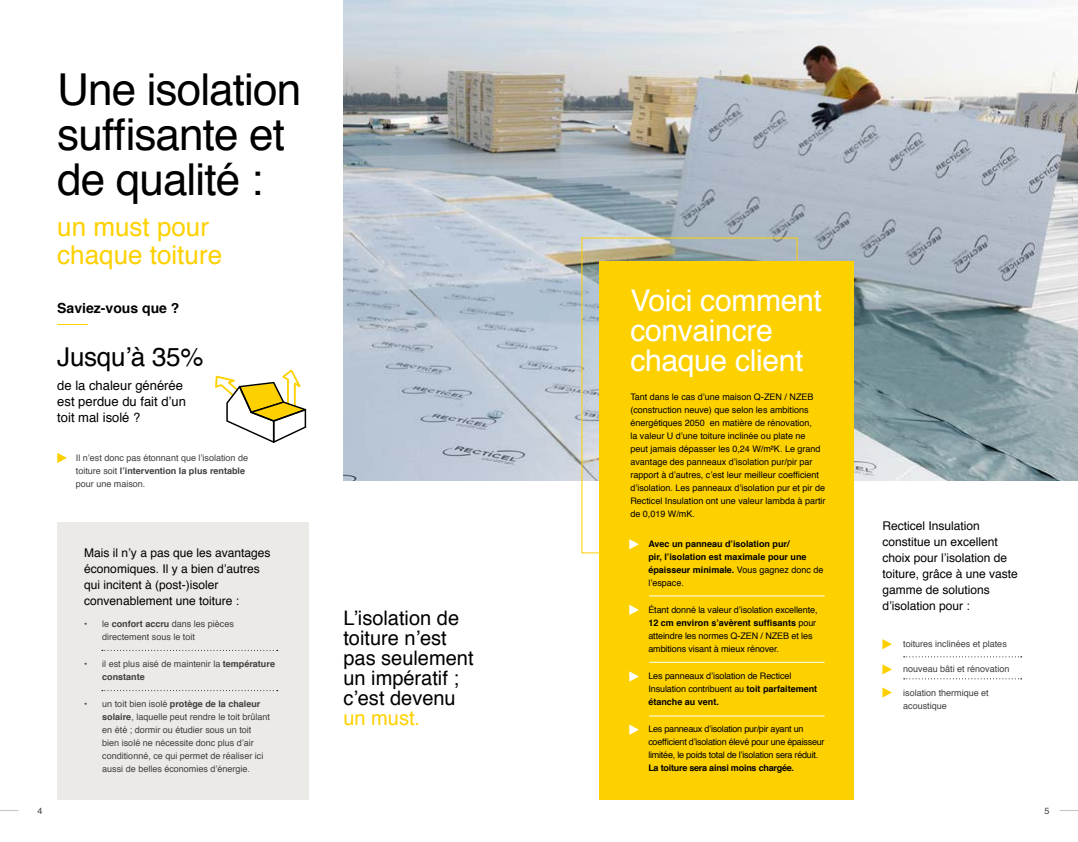
<style>
.page{position:relative;width:1078px;height:842px;background:#fff}
.page>*{position:absolute;margin:0;border:0;box-sizing:border-box;transform-origin:0 0}
.t1{font:44px/45px "Helvetica";letter-spacing:-.02em;color:#000}
.t2{font:30px/30px "Helvetica";letter-spacing:-.01em;color:#fff}
.t3{font:26px/28px "Helvetica";color:#fdd100}
.t4{font:26px "Helvetica";letter-spacing:-.01em;color:#000}
.t5{font:20px/20px "Helvetica";color:#000}
.t6{font:20px "Helvetica";color:#fdd100}
.t7{font:700 14px "Helvetica";color:#000}
.t8{font:13px/16px "Helvetica";color:#000}
.t9{font:12px/16px "Helvetica";color:#000}
.t10{font:9px/13px "Helvetica";color:#000}
.t11{font:9px/13px "Helvetica";color:#403f3f}
.t12{font:9px/13px "Helvetica";letter-spacing:-.025em;color:#000}
.t13{font:700 9px/13px "Helvetica";color:#000}
.t14{font:700 9px "Helvetica";letter-spacing:-.025em;color:#000}
.s1{font-weight:700}
.s2{font-weight:400}
</style>
<div class="page">
<svg style="left:1059px;top:810px;width:18px;height:1px"></svg>
<svg style="left:0;top:810px;width:18px;height:1px"></svg>
<img style="left:343px;top:0;width:734px;height:480px">
<div style="left:599px;top:261px;width:254px;height:538px;background:#fdd100"></div>
<div style="left:57px;top:521px;width:252px;height:278px;background:#eceae6"></div>
<svg style="left:215px;top:369px;width:91px;height:74px"></svg>
<hr style="left:57px;top:324px;width:31px;height:1px;background:#fdd100">
<svg style="left:57px;top:453px;width:10px;height:10px"></svg>
<svg style="left:882px;top:639px;width:9px;height:10px"></svg>
<svg style="left:882px;top:664px;width:9px;height:10px"></svg>
<svg style="left:882px;top:687px;width:9px;height:11px"></svg>
<svg style="left:903px;top:656px;width:118px;height:1px"></svg>
<svg style="left:102px;top:650px;width:176px;height:1px"></svg>
<hr style="left:649px;top:715px;width:175px;height:1px;background:#fff">
<svg style="left:903px;top:678px;width:118px;height:1px"></svg>
<svg style="left:102px;top:690px;width:176px;height:1px"></svg>
<div style="left:581px;top:237px;width:216px;height:316px;border:1px solid #fdd100"></div>
<svg style="left:629px;top:605px;width:9px;height:10px"></svg>
<svg style="left:629px;top:539px;width:9px;height:10px"></svg>
<svg style="left:629px;top:671px;width:9px;height:11px"></svg>
<svg style="left:629px;top:725px;width:9px;height:10px"></svg>
<hr style="left:649px;top:595px;width:175px;height:1px;background:#fff">
<hr style="left:649px;top:662px;width:175px;height:1px;background:#fff">
<h1 class="t1" style="left:57px;top:69px;width:245px">Une isolation suffisante et de qualité :</h1>
<h3 class="t3" style="left:57px;top:213px;width:166px">un must pour chaque toiture</h3>
<h3 class="t7" style="left:57px;top:297px;width:124px">Saviez-vous que ?</h3>
<h3 class="t4" style="left:57px;top:337px;width:148px">Jusqu’à 35%</h3>
<h3 class="t8" style="left:57px;top:378px;width:130px">de la chaleur générée est perdue du fait d’un toit mal isolé ?</h3>
<p class="t11" style="left:76px;top:451px;width:174px">Il n’est donc pas étonnant que l’isolation de toiture soit <span class="s1">l’intervention la plus rentable </span>pour une maison.</p>
<h3 class="t9" style="left:84px;top:545px;width:188px">Mais il n’y a pas que les avantages économiques. Il y a bien d’autres qui incitent à (post-)isoler convenablement une toiture :</h3>
<p class="t11" style="left:102px;top:617px;width:133px;text-indent:-18px">• le <span class="s1">confort accru</span> dans les pièces directement sous le toit</p>
<p class="t11" style="left:102px;top:657px;width:174px;text-indent:-18px">• il est plus aisé de maintenir la <span class="s1">température constante</span></p>
<p class="t11" style="left:102px;top:697px;width:169px;text-indent:-18px">• un toit bien isolé <span class="s1">protège de la chaleur solaire</span>, laquelle peut rendre le toit brûlant en été ; dormir ou étudier sous un toit bien isolé ne nécessite donc plus d’air conditionné, ce qui permet de réaliser ici aussi de belles économies d’énergie.</p>
<h3 class="t5" style="left:343px;top:608px;width:132px">L’isolation de toiture n’est pas seulement un impératif ; c’est devenu</h3>
<h3 class="t6" style="left:343px;top:702px;width:78px">un must.</h3>
<h2 class="t2" style="left:630px;top:286px;width:193px">Voici comment convaincre chaque client</h2>
<p class="t10" style="left:630px;top:390px;width:197px">Tant dans le cas d’une maison Q-ZEN / NZEB (construction neuve) que selon les ambitions énergétiques 2050 en matière de rénovation,<br>la valeur U d’une toiture inclinée ou plate ne<br>peut jamais dépasser les 0,24 W/m²K. Le grand avantage des panneaux d’isolation pur/pir par rapport à d’autres, c’est leur meilleur coefficient d’isolation. Les panneaux d’isolation pur et pir de Recticel Insulation ont une valeur lambda à partir de 0,019 W/mK.</p>
<p class="t13" style="left:648px;top:537px;width:177px;text-indent:-18px"><span class="s2">•</span> Avec un panneau d’isolation pur/<br>pir, l’isolation est maximale pour une épaisseur minimale. <span class="s2">Vous gagnez donc de l’espace.</span></p>
<p class="t10" style="left:648px;top:604px;width:171px;text-indent:-18px">• Étant donné la valeur d’isolation excellente, <span class="s1">12 cm environ s’avèrent suffisants</span> pour atteindre les normes Q-ZEN / NZEB et les ambitions visant à mieux rénover.</p>
<p class="t10" style="left:648px;top:670px;width:170px;text-indent:-18px">• Les panneaux d’isolation de Recticel<br>Insulation contribuent au <span class="s1">toit parfaitement étanche au vent.</span></p>
<p class="t12" style="left:648px;top:723px;width:178px;text-indent:-18px">• Les panneaux d’isolation pur/pir ayant un coefficient d’isolation élevé pour une épaisseur limitée, le poids total de l’isolation sera réduit.</p>
<p class="t14" style="left:648px;top:761px;width:147px">La toiture sera ainsi moins chargée.</p>
<h3 class="t9" style="left:882px;top:519px;width:137px">Recticel Insulation constitue un excellent choix pour l’isolation de toiture, grâce à une vaste gamme de solutions d’isolation pour :</h3>
<p class="t11" style="left:903px;top:638px;width:105px">toitures inclinées et plates</p>
<p class="t11" style="left:903px;top:662px;width:108px">nouveau bâti et rénovation</p>
<p class="t11" style="left:903px;top:686px;width:87px">isolation thermique et acoustique</p>
<p class="t11" style="left:38px;top:804px;width:7px">4</p>
<p class="t11" style="left:1044px;top:804px;width:7px">5</p>
</div>
